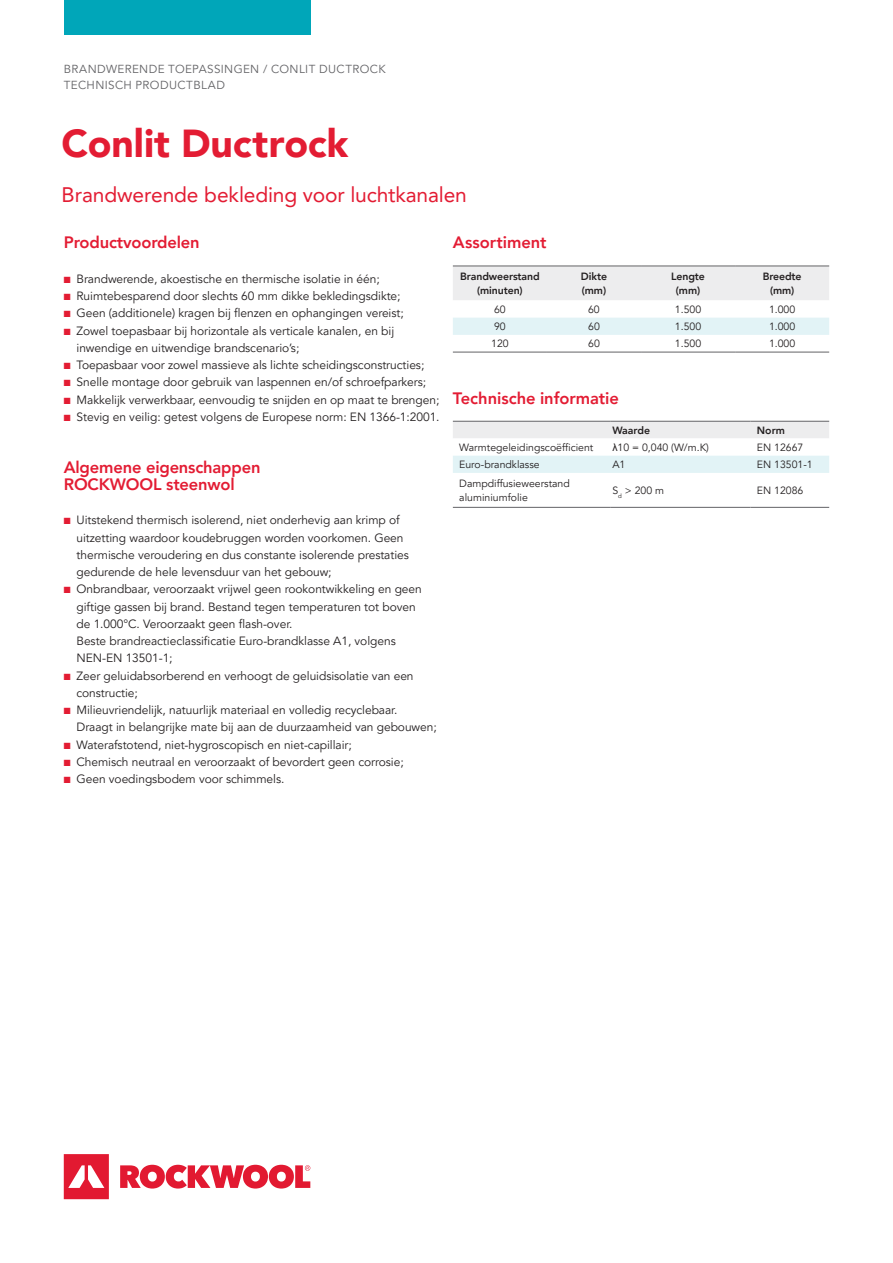
<style>
.page{position:relative;width:893px;height:1263px;background:#fff}
.page>*{position:absolute;margin:0;border:0;box-sizing:border-box;transform-origin:0 0}
.t1{font:900 39px "Avenir LT Pro";color:#e31c33}
.t2{font:21px "Avenir LT Pro";letter-spacing:-.005em;color:#e31c33}
.t3{font:800 16.5px/17.2px "Avenir LT Pro";letter-spacing:-.01em;color:#e31c33}
.t4{font:12px/17.2px "Avenir LT Pro";letter-spacing:-.005em;color:#231f20}
.t5{font:11.7px/16.5px "Avenir LT Pro";letter-spacing:.035em;color:#636366}
.t6{font:10.5px/13.5px "Avenir LT Pro";color:#231f20}
.t7{font:800 10.5px/13.5px "Avenir LT Pro";letter-spacing:-.01em;color:#231f20;text-align:center}
.s1{color:#e31c33}
.s2{font-family:"Arial"}
</style>
<div class="page">
<svg style="left:453px;top:422px;width:376px;height:85px"></svg>
<hr style="left:453px;top:421px;width:157px;height:1px;background:#636366">
<hr style="left:610px;top:421px;width:140px;height:1px;background:#636366">
<hr style="left:750px;top:421px;width:79px;height:1px;background:#636366">
<hr style="left:453px;top:507px;width:157px;height:1px;background:#636366">
<hr style="left:610px;top:507px;width:140px;height:1px;background:#636366">
<hr style="left:750px;top:507px;width:79px;height:1px;background:#636366">
<svg style="left:453px;top:267px;width:376px;height:85px"></svg>
<hr style="left:453px;top:266px;width:94px;height:1px;background:#636366">
<hr style="left:547px;top:266px;width:94px;height:1px;background:#636366">
<hr style="left:641px;top:266px;width:94px;height:1px;background:#636366">
<hr style="left:735px;top:266px;width:94px;height:1px;background:#636366">
<hr style="left:453px;top:352px;width:94px;height:1px;background:#636366">
<hr style="left:547px;top:352px;width:94px;height:1px;background:#636366">
<hr style="left:641px;top:352px;width:94px;height:1px;background:#636366">
<hr style="left:735px;top:352px;width:94px;height:1px;background:#636366">
<div style="left:64px;top:0;width:246px;height:34px;background:#00a6b9"></div>
<svg style="left:64px;top:1154px;width:246px;height:45px"></svg>
<p class="t5" style="left:64px;top:61px;width:323px">BRANDWERENDE TOEPASSINGEN / CONLIT DUCTROCK<br>TECHNISCH PRODUCTBLAD</p>
<h1 class="t1" style="left:62px;top:120px;width:288px">Conlit Ductrock</h1>
<h2 class="t2" style="left:62px;top:182px;width:407px">Brandwerende bekleding voor luchtkanalen</h2>
<h3 class="t3" style="left:64px;top:234px;width:137px">Productvoordelen</h3>
<p class="t4" style="left:64px;top:270px;width:317px"><span class="s1">■</span> Brandwerende, akoestische en thermische isolatie in één;</p>
<p class="t4" style="left:64px;top:288px;width:338px"><span class="s1">■</span> Ruimtebesparend door slechts 60 mm dikke bekledingsdikte;</p>
<p class="t4" style="left:64px;top:305px;width:341px"><span class="s1">■</span> Geen (additionele) kragen bij flenzen en ophangingen vereist;</p>
<p class="t4" style="left:77px;top:322px;width:319px;text-indent:-13px"><span class="s1">■</span> Zowel toepasbaar bij horizontale als verticale kanalen, en bij inwendige en uitwendige brandscenario’s;</p>
<p class="t4" style="left:64px;top:357px;width:362px"><span class="s1">■</span> Toepasbaar voor zowel massieve als lichte scheidingsconstructies;</p>
<p class="t4" style="left:64px;top:374px;width:364px"><span class="s1">■</span> Snelle montage door gebruik van laspennen en/of schroefparkers;</p>
<p class="t4" style="left:64px;top:391px;width:377px"><span class="s1">■</span> Makkelijk verwerkbaar, eenvoudig te snijden en op maat te brengen;</p>
<p class="t4" style="left:64px;top:408px;width:377px"><span class="s1">■</span> Stevig en veilig: getest volgens de Europese norm: EN 1366-1:2001.</p>
<h3 class="t3" style="left:64px;top:458px;width:198px">Algemene eigenschappen<br>ROCKWOOL steenwol</h3>
<p class="t4" style="left:77px;top:512px;width:334px;text-indent:-13px"><span class="s1">■</span> Uitstekend thermisch isolerend, niet onderhevig aan krimp of uitzetting waardoor koudebruggen worden voorkomen. Geen thermische veroudering en dus constante isolerende prestaties gedurende de hele levensduur van het gebouw;</p>
<p class="t4" style="left:77px;top:581px;width:347px;text-indent:-13px"><span class="s1">■</span> Onbrandbaar, veroorzaakt vrijwel geen rookontwikkeling en geen giftige gassen bij brand. Bestand tegen temperaturen tot boven de 1.000°C. Veroorzaakt geen flash-over.<br>Beste brandreactieclassificatie Euro-brandklasse A1, volgens NEN-EN 13501-1;</p>
<p class="t4" style="left:77px;top:667px;width:339px;text-indent:-13px"><span class="s1">■</span> Zeer geluidabsorberend en verhoogt de geluidsisolatie van een constructie;</p>
<p class="t4" style="left:77px;top:702px;width:362px;text-indent:-13px"><span class="s1">■</span> Milieuvriendelijk, natuurlijk materiaal en volledig recyclebaar.<br>Draagt in belangrijke mate bij aan de duurzaamheid van gebouwen;</p>
<p class="t4" style="left:64px;top:736px;width:290px"><span class="s1">■</span> Waterafstotend, niet-hygroscopisch en niet-capillair;</p>
<p class="t4" style="left:64px;top:753px;width:341px"><span class="s1">■</span> Chemisch neutraal en veroorzaakt of bevordert geen corrosie;</p>
<p class="t4" style="left:64px;top:771px;width:222px"><span class="s1">■</span> Geen voedingsbodem voor schimmels.</p>
<h3 class="t3" style="left:453px;top:234px;width:95px">Assortiment</h3>
<p class="t7" style="left:460px;top:270px;width:81px">Brandweerstand (minuten)</p>
<p class="t7" style="left:581px;top:270px;width:28px;text-align:left">Dikte (mm)</p>
<p class="t7" style="left:671px;top:270px;width:35px">Lengte (mm)</p>
<p class="t7" style="left:763px;top:270px;width:40px">Breedte (mm)</p>
<p class="t6" style="left:494px;top:303px;width:13px">60</p>
<p class="t6" style="left:588px;top:303px;width:13px">60</p>
<p class="t6" style="left:675px;top:303px;width:28px">1.500</p>
<p class="t6" style="left:769px;top:303px;width:28px">1.000</p>
<p class="t6" style="left:494px;top:320px;width:13px">90</p>
<p class="t6" style="left:588px;top:320px;width:13px">60</p>
<p class="t6" style="left:675px;top:320px;width:28px">1.500</p>
<p class="t6" style="left:769px;top:320px;width:28px">1.000</p>
<p class="t6" style="left:491px;top:337px;width:19px">120</p>
<p class="t6" style="left:588px;top:337px;width:13px">60</p>
<p class="t6" style="left:675px;top:337px;width:28px">1.500</p>
<p class="t6" style="left:769px;top:337px;width:28px">1.000</p>
<h3 class="t3" style="left:453px;top:389px;width:167px">Technische informatie</h3>
<p class="t7" style="left:612px;top:423px;width:39px">Waarde</p>
<p class="t7" style="left:757px;top:423px;width:30px">Norm</p>
<p class="t6" style="left:459px;top:441px;width:136px">Warmtegeleidingscoëfficient</p>
<p class="t6" style="left:612px;top:441px;width:98px"><span class="s2">λ</span>10 = 0,040 (W/m.K)</p>
<p class="t6" style="left:757px;top:441px;width:48px">EN 12667</p>
<p class="t6" style="left:459px;top:458px;width:82px">Euro-brandklasse</p>
<p class="t6" style="left:612px;top:458px;width:15px">A1</p>
<p class="t6" style="left:757px;top:458px;width:57px">EN 13501-1</p>
<p class="t6" style="left:459px;top:477px;width:112px">Dampdiffusieweerstand aluminiumfolie</p>
<p class="t6" style="left:612px;top:484px;width:53px">S<sub>d</sub> &gt; 200 m</p>
<p class="t6" style="left:757px;top:484px;width:48px">EN 12086</p>
</div>
